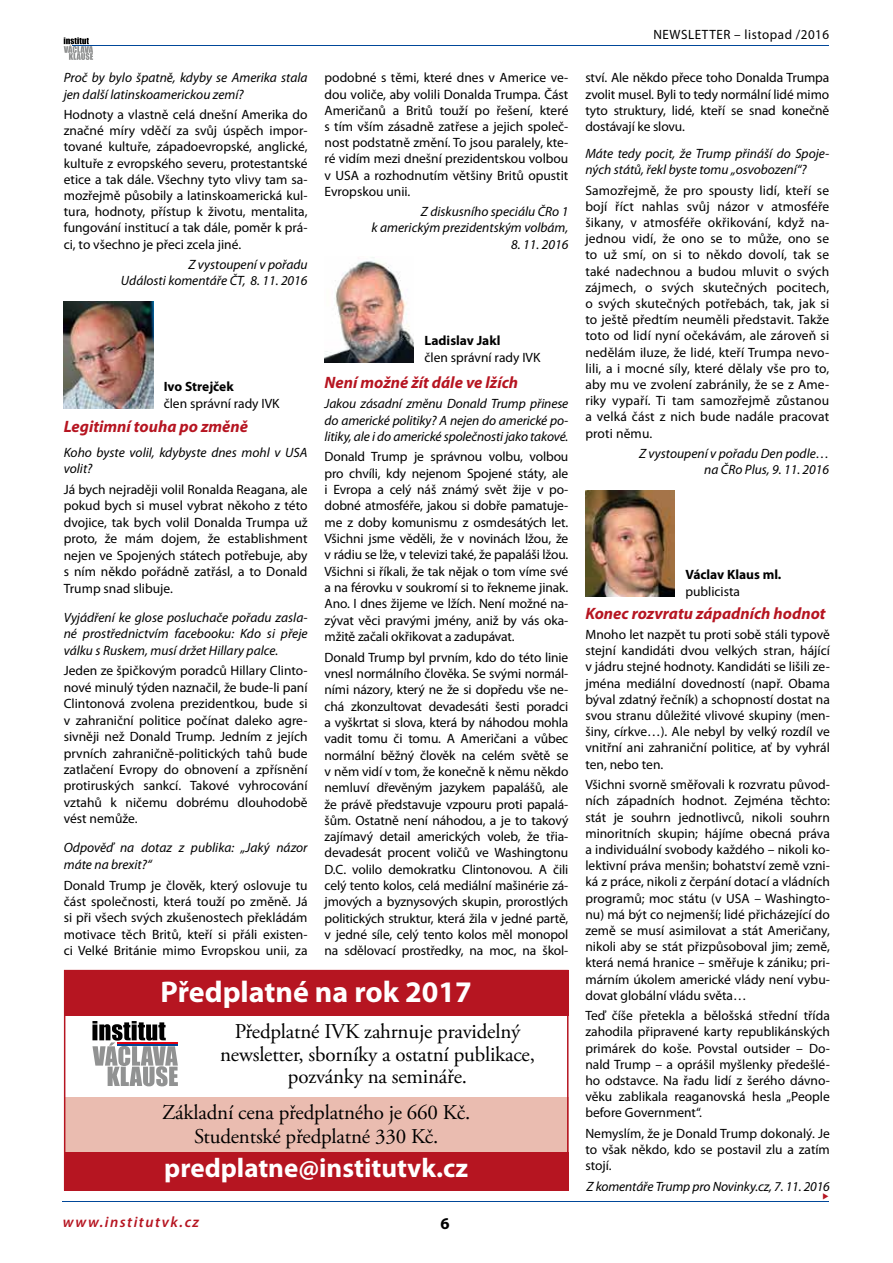
<style>
.page{position:relative;width:893px;height:1263px;background:#fff}
.page>*{position:absolute;margin:0;border:0;box-sizing:border-box;transform-origin:0 0}
.t1{font:700 30px "Myriad Pro";color:#fff}
.t2{font:700 27px "Myriad Pro";color:#fff}
.t3{font:21px/22.5px "Adobe Garamond Pro";letter-spacing:-.01em;color:#000;text-align:center}
.t4{font:italic 700 16.5px "Myriad Pro";color:#b61521}
.t5{font:700 16.5px "Myriad Pro";color:#000}
.t6{font:italic 600 15px "Myriad Pro";letter-spacing:.1em;color:#b61521}
.t7{font:13.5px/16.2px "Myriad Pro";color:#000;text-align:justify}
.t8{font:italic 13.5px/16.2px "Myriad Pro";color:#000}
.t9{font:700 13.5px "Myriad Pro";color:#000}
.t10{font:13.5px "Myriad Pro";letter-spacing:.04em;color:#000}
</style>
<div class="page">
<svg style="left:64px;top:37px;width:29px;height:23px"></svg>
<hr style="left:72px;top:45px;width:242px;height:1px;background:#004799">
<hr style="left:149px;top:45px;width:679px;height:1px;background:#004799">
<hr style="left:63px;top:1201px;width:765px;height:1px;background:#004799">
<img style="left:325px;top:257px;width:89px;height:105px">
<img style="left:64px;top:302px;width:89px;height:106px">
<img style="left:585px;top:490px;width:90px;height:106px">
<div style="left:64px;top:1097px;width:504px;height:56px;background:#eabcb0"></div>
<div style="left:64px;top:1152px;width:504px;height:39px;background:#b61521"></div>
<div style="left:64px;top:970px;width:504px;height:45px;background:#b61521"></div>
<svg style="left:92px;top:1021px;width:86px;height:65px"></svg>
<hr style="left:117px;top:1042px;width:61px;height:2px;background:#e3000f">
<hr style="left:117px;top:1044px;width:61px;height:1px;background:#004799">
<p class="t8" style="left:64px;top:70px;width:245px">Proč by bylo špatně, kdyby se Amerika stala jen další latinskoamerickou zemí?</p>
<p class="t7" style="left:64px;top:107px;width:245px">Hodnoty a vlastně celá dnešní Amerika do značné míry vděčí za svůj úspěch impor&shy;tované kultuře, západoevropské, anglické, kultuře z evropského severu, protestantské etice a tak dále. Všechny tyto vlivy tam sa&shy;mozřejmě působily a latinskoamerická kul&shy;tura, hodnoty, přístup k životu, mentalita, fungování institucí a tak dále, poměr k prá&shy;ci, to všechno je přeci zcela jiné.</p>
<p class="t8" style="left:121px;top:257px;width:188px;text-align:right">Z vystoupení v pořadu<br>Události komentáře ČT, 8. 11. 2016</p>
<p class="t7" style="left:325px;top:70px;width:245px">podobné s těmi, které dnes v Americe ve&shy;dou voliče, aby volili Donalda Trumpa. Část Američanů a Britů touží po řešení, které s tím vším zásadně zatřese a jejich společ&shy;nost podstatně změní. To jsou paralely, kte&shy;ré vidím mezi dnešní prezidentskou volbou v USA a rozhodnutím většiny Britů opustit Evropskou unii.</p>
<p class="t8" style="left:372px;top:204px;width:198px;text-align:right">Z diskusního speciálu ČRo 1<br>k americkým prezidentským volbám,</p>
<p class="t8" style="left:511px;top:236px;width:59px">8. 11. 2016</p>
<p class="t9" style="left:164px;top:379px;width:71px">Ivo Strejček</p>
<p class="t7" style="left:164px;top:396px;width:117px">člen správní rady IVK</p>
<p class="t4" style="left:64px;top:417px;width:186px">Legitimní touha po změně</p>
<p class="t8" style="left:64px;top:444px;width:245px">Koho byste volil, kdybyste dnes mohl v USA volit?</p>
<p class="t7" style="left:64px;top:481px;width:245px">Já bych nejraději volil Ronalda Reagana, ale pokud bych si musel vybrat někoho z této dvojice, tak bych volil Donalda Trumpa už proto, že mám dojem, že establishment nejen ve Spojených státech potřebuje, aby s ním někdo pořádně zatřásl, a to Donald Trump snad slibuje.</p>
<p class="t8" style="left:64px;top:609px;width:245px;text-align:justify">Vyjádření ke glose posluchače pořadu zasla&shy;né prostřednictvím facebooku: Kdo si přeje válku s Ruskem, musí držet Hillary palce.</p>
<p class="t7" style="left:64px;top:663px;width:245px">Jeden ze špičkovým poradců Hillary Clinto&shy;nové minulý týden naznačil, že bude-li paní Clintonová zvolena prezidentkou, bude si v zahraniční politice počínat daleko agre&shy;sivněji než Donald Trump. Jedním z jejích prvních zahraničně-politických tahů bude zatlačení Evropy do obnovení a zpřísnění protiruských sankcí. Takové vyhrocování vztahů k ničemu dobrému dlouhodobě vést nemůže.</p>
<p class="t8" style="left:64px;top:840px;width:245px">Odpověď na dotaz z publika: „Jaký názor máte na brexit?“</p>
<p class="t7" style="left:64px;top:877px;width:245px">Donald Trump je člověk, který oslovuje tu část společnosti, která touží po změně. Já si při všech svých zkušenostech překládám motivace těch Britů, kteří si přáli existen&shy;ci Velké Británie mimo Evropskou unii, za</p>
<p class="t9" style="left:424px;top:333px;width:78px">Ladislav Jakl</p>
<p class="t7" style="left:424px;top:350px;width:117px">člen správní rady IVK</p>
<p class="t4" style="left:325px;top:373px;width:195px">Není možné žít dále ve lžích</p>
<p class="t8" style="left:325px;top:396px;width:245px;text-align:justify">Jakou zásadní změnu Donald Trump přinese do americké politiky? A nejen do americké po&shy;litiky, ale i do americké společnosti jako takové.</p>
<p class="t7" style="left:325px;top:449px;width:245px">Donald Trump je správnou volbu, volbou pro chvíli, kdy nejenom Spojené státy, ale i Evropa a celý náš známý svět žije v po&shy;dobné atmosféře, jakou si dobře pamatuje&shy;me z doby komunismu z osmdesátých let.<br>Všichni jsme věděli, že v novinách lžou, že v rádiu se lže, v televizi také, že papaláši lžou.<br>Všichni si říkali, že tak nějak o tom víme své a na férovku v soukromí si to řekneme jinak.<br>Ano. I dnes žijeme ve lžích. Není možné na&shy;zývat věci pravými jmény, aniž by vás oka&shy;mžitě začali okřikovat a zadupávat.</p>
<p class="t7" style="left:325px;top:649px;width:245px">Donald Trump byl prvním, kdo do této linie vnesl normálního člověka. Se svými normál&shy;ními názory, který ne že si dopředu vše ne&shy;chá zkonzultovat devadesáti šesti poradci a vyškrtat si slova, která by náhodou mohla vadit tomu či tomu. A Američani a vůbec normální běžný člověk na celém světě se v něm vidí v tom, že konečně k němu někdo nemluví dřevěným jazykem papalášů, ale že právě představuje vzpouru proti papalá&shy;šům. Ostatně není náhodou, a je to takový zajímavý detail amerických voleb, že třia&shy;devadesát procent voličů ve Washingtonu D.C. volilo demokratku Clintonovou. A čili celý tento kolos, celá mediální mašinérie zá&shy;jmových a byznysových skupin, prorostlých politických struktur, která žila v jedné partě, v jedné síle, celý tento kolos měl monopol na sdělovací prostředky, na moc, na škol-</p>
<h1 class="t1" style="left:161px;top:975px;width:313px">Předplatné na rok 2017</h1>
<h3 class="t3" style="left:220px;top:1021px;width:316px">Předplatné IVK zahrnuje pravidelný newsletter, sborníky a ostatní publikace, pozvánky na semináře.</h3>
<h3 class="t3" style="left:162px;top:1101px;width:310px;line-height:24px">Základní cena předplatného je 660 Kč.<br>Studentské předplatné 330 Kč.</h3>
<h2 class="t2" style="left:164px;top:1153px;width:305px">predplatne@institutvk.cz</h2>
<p class="t6" style="left:63px;top:1213px;width:138px">www.institutvk.cz</p>
<p class="t5" style="left:440px;top:1214px;width:11px">6</p>
<p class="t10" style="left:653px;top:27px;width:177px">NEWSLETTER – listopad /2016</p>
<p class="t7" style="left:585px;top:70px;width:245px">ství. Ale někdo přece toho Donalda Trumpa zvolit musel. Byli to tedy normální lidé mimo tyto struktury, lidé, kteří se snad konečně dostávají ke slovu.</p>
<p class="t8" style="left:585px;top:146px;width:245px">Máte tedy pocit, že Trump přináší do Spoje&shy;ných států, řekl byste tomu „osvobození“?</p>
<p class="t7" style="left:585px;top:182px;width:245px">Samozřejmě, že pro spousty lidí, kteří se bojí říct nahlas svůj názor v atmosféře šikany, v atmosféře okřikování, když na&shy;jednou vidí, že ono se to může, ono se to už smí, on si to někdo dovolí, tak se také nadechnou a budou mluvit o svých zájmech, o svých skutečných pocitech, o svých skutečných potřebách, tak, jak si to ještě předtím neuměli představit. Takže toto od lidí nyní očekávám, ale zároveň si nedělám iluze, že lidé, kteří Trumpa nevo&shy;lili, a i mocné síly, které dělaly vše pro to, aby mu ve zvolení zabránily, že se z Ame&shy;riky vypaří. Ti tam samozřejmě zůstanou a velká část z nich bude nadále pracovat proti němu.</p>
<p class="t8" style="left:639px;top:446px;width:192px;text-align:right">Z vystoupení v pořadu Den podle… na ČRo Plus, 9. 11. 2016</p>
<p class="t9" style="left:685px;top:567px;width:98px">Václav Klaus ml.</p>
<p class="t7" style="left:685px;top:584px;width:56px">publicista</p>
<p class="t4" style="left:585px;top:604px;width:242px">Konec rozvratu západních hodnot</p>
<p class="t7" style="left:585px;top:627px;width:246px">Mnoho let nazpět tu proti sobě stáli typově stejní kandidáti dvou velkých stran, hájící v jádru stejné hodnoty. Kandidáti se lišili ze&shy;jména mediální dovedností (např. Obama býval zdatný řečník) a schopností dostat na svou stranu důležité vlivové skupiny (men&shy;šiny, církve…). Ale nebyl by velký rozdíl ve vnitřní ani zahraniční politice, ať by vyhrál ten, nebo ten.</p>
<p class="t7" style="left:585px;top:777px;width:246px">Všichni svorně směřovali k rozvratu původ&shy;ních západních hodnot. Zejména těchto: stát je souhrn jednotlivců, nikoli souhrn minoritních skupin; hájíme obecná práva a individuální svobody každého – nikoli ko&shy;lektivní práva menšin; bohatství země vzni&shy;ká z práce, nikoli z čerpání dotací a vládních programů; moc státu (v USA – Washingto&shy;nu) má být co nejmenší; lidé přicházející do země se musí asimilovat a stát Američany, nikoli aby se stát přizpůsoboval jim; země, která nemá hranice – směřuje k zániku; pri&shy;márním úkolem americké vlády není vybu&shy;dovat globální vládu světa…</p>
<p class="t7" style="left:585px;top:1008px;width:246px">Teď číše přetekla a bělošská střední třída zahodila připravené karty republikánských primárek do koše. Povstal outsider – Do&shy;nald Trump – a oprášil myšlenky předešlé&shy;ho odstavce. Na řadu lidí z šerého dávno&shy;věku zablikala reaganovská hesla „People before Government“.</p>
<p class="t7" style="left:585px;top:1125px;width:246px">Nemyslím, že je Donald Trump dokonalý. Je to však někdo, kdo se postavil zlu a zatím stojí.</p>
<p class="t8" style="left:586px;top:1178px;width:245px">Z komentáře Trump pro Novinky.cz, 7. 11. 2016</p>
</div>
